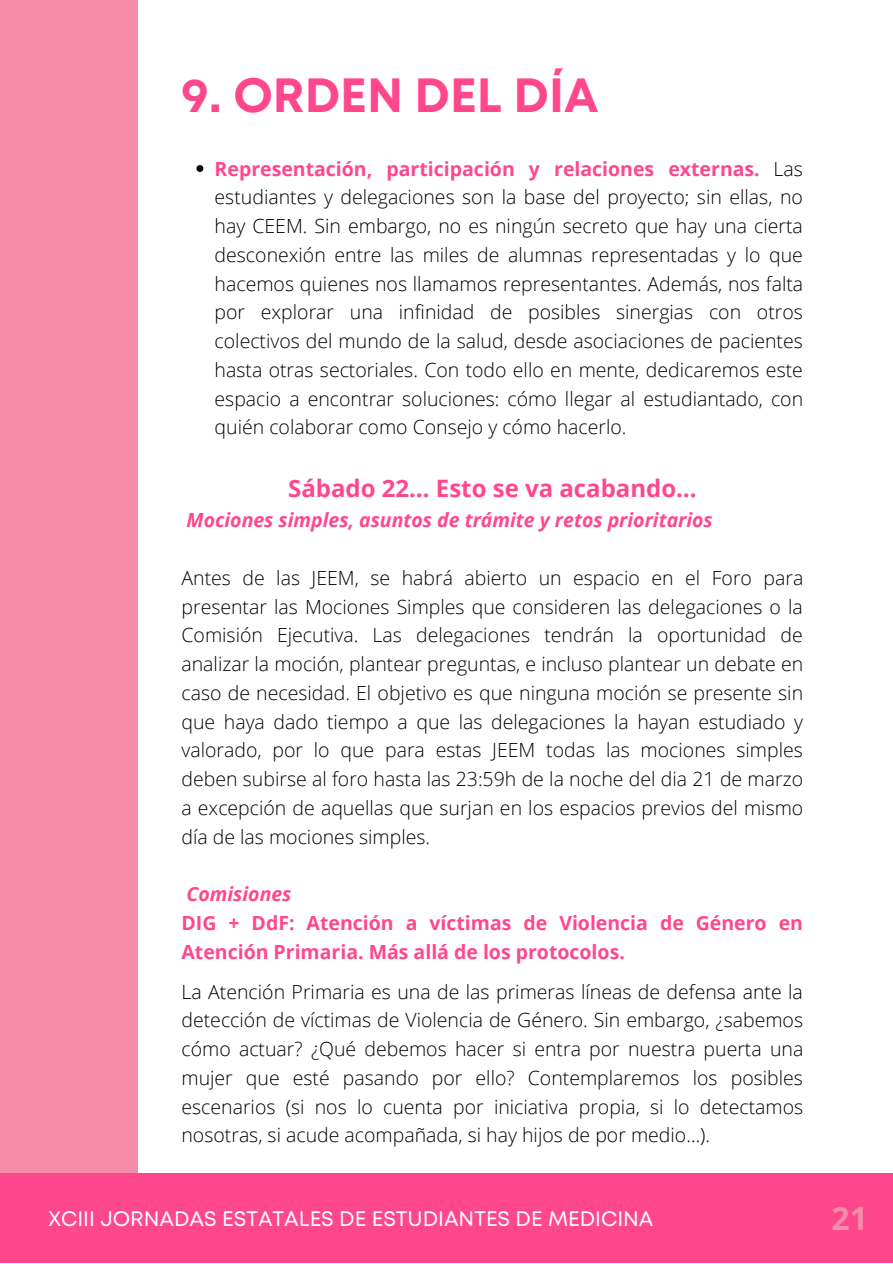
<style>
.page{position:relative;width:893px;height:1264px;background:#fff}
.page>*{position:absolute;margin:0;border:0;box-sizing:border-box;transform-origin:0 0}
.t1{font:700 48px "Mont";color:#ff478d}
.t2{font:700 31.95px "Open Sans";color:#f48caa}
.t3{font:700 24px "Open Sans";color:#ff478d}
.t4{font:21px "Mont";color:#fff}
.t5{font:300 19.5px/28.8px "Open Sans";color:#000;text-align:justify}
.t6{font:700 19.5px/28.8px "Open Sans";color:#ff478d}
.t7{font:italic 700 19.5px "Open Sans";color:#ff478d}
.s1{font-weight:700;color:#ff478d}
</style>
<div class="page">
<div style="left:0;top:0;width:137px;height:1262px;background:#f48caa"></div>
<svg style="left:196px;top:165px;width:7px;height:7px"></svg>
<div style="left:0;top:1173px;width:892px;height:89px;background:#ff478d"></div>
<h1 class="t1" style="left:181px;top:77px;width:418px">9. ORDEN DEL DÍA</h1>
<p class="t5" style="left:214px;top:154px;width:590px"><span class="s1">Representación, participación y relaciones externas.</span> Las estudiantes y delegaciones son la base del proyecto; sin ellas, no hay CEEM. Sin embargo, no es ningún secreto que hay una cierta desconexión entre las miles de alumnas representadas y lo que hacemos quienes nos llamamos representantes. Además, nos falta por explorar una infinidad de posibles sinergias con otros colectivos del mundo de la salud, desde asociaciones de pacientes hasta otras sectoriales. Con todo ello en mente, dedicaremos este espacio a encontrar soluciones: cómo llegar al estudiantado, con quién colaborar como Consejo y cómo hacerlo.</p>
<p class="t3" style="left:288px;top:471px;width:410px">Sábado 22… Esto se va acabando…</p>
<p class="t7" style="left:186px;top:506px;width:527px">Mociones simples, asuntos de trámite y retos prioritarios</p>
<p class="t5" style="left:181px;top:563px;width:623px">Antes de las JEEM, se habrá abierto un espacio en el Foro para presentar las Mociones Simples que consideren las delegaciones o la Comisión Ejecutiva. Las delegaciones tendrá n la oportunidad de analizar la moción, plantear preguntas, e incluso plantear un debate en caso de necesidad. El objetivo es que ninguna moción se presente sin que haya dado tiempo a que las delegaciones la hayan estudiado y valorado, por lo que para estas JEEM todas las mociones simples deben subirse al foro hasta las 23:59h de la noche del dia 21 de marzo a excepción de aquellas que surjan en los espacios previos del mismo día de las mociones simples.</p>
<p class="t7" style="left:186px;top:880px;width:106px">Comisiones</p>
<p class="t6" style="left:181px;top:907px;width:623px">DIG + DdF: Atención a víctimas de Violencia de Género en<br>Atención Primaria. Más allá de los protocolos.</p>
<p class="t5" style="left:181px;top:976px;width:623px">La Atención Primaria es una de las primeras líneas de defensa ante la detección de víctimas de Violencia de Género. Sin embargo, ¿sabemos cómo actuar? ¿Qué debemos hacer si entra por nuestra puerta una mujer que esté pasando por ello? Contemplaremos los posibles escenarios (si nos lo cuenta por iniciativa propia, si lo detectamos nosotras, si acude acompañada, si hay hijos de por medio…).</p>
<p class="t4" style="left:48px;top:1210px;width:606px">XCIII JORNADAS ESTATALES DE ESTUDIANTES DE MEDICINA</p>
<h2 class="t2" style="left:831px;top:1195px;width:38px">21</h2>
</div>
